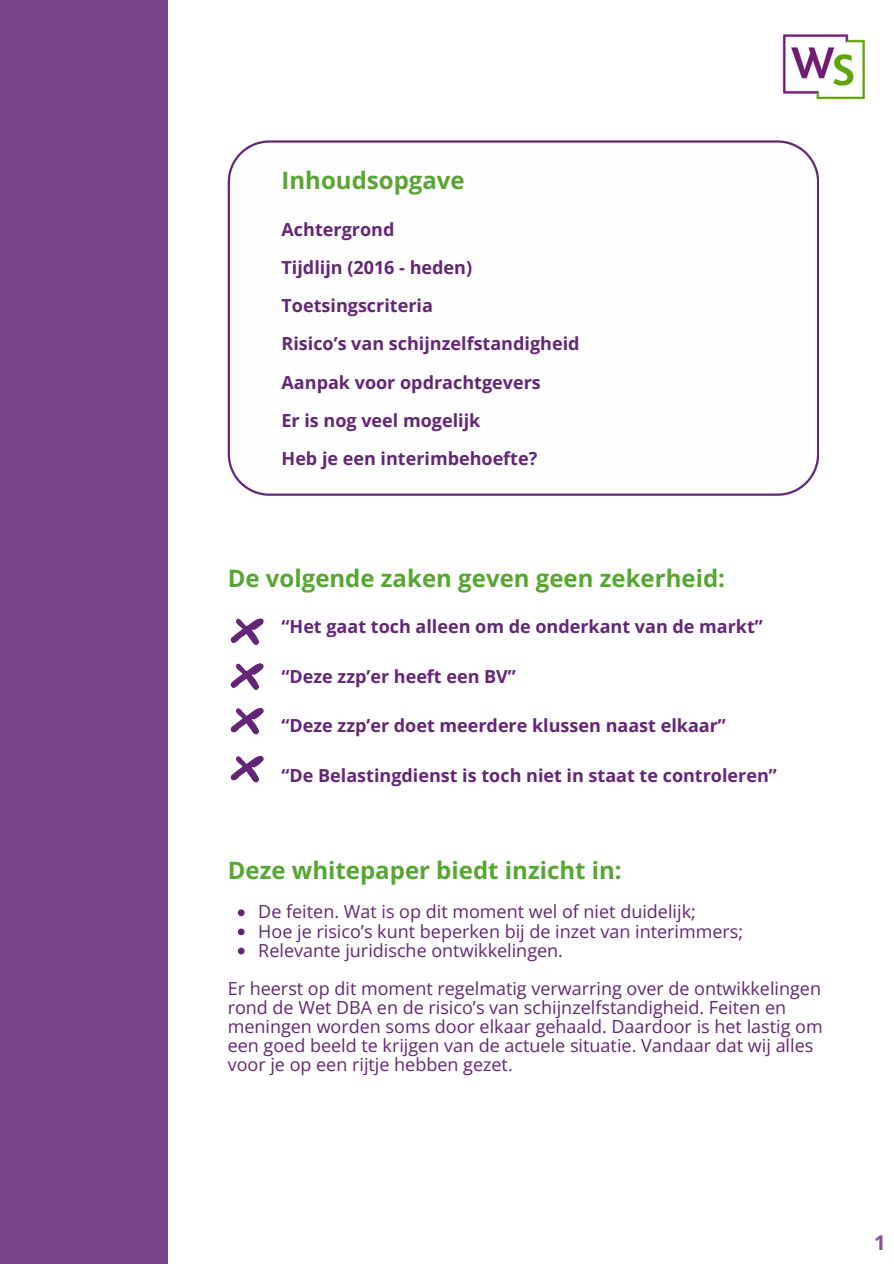
<style>
.page{position:relative;width:894px;height:1264px;background:#fff}
.page>*{position:absolute;margin:0;border:0;box-sizing:border-box;transform-origin:0 0}
.t1{font:700 24px "Open Sans";color:#57a632}
.t2{font:700 20.4px "Open Sans";color:#632575}
.t3{font:18px/19.2px "Open Sans";color:#632575}
.t4{font:700 18px "Open Sans";color:#632575}
</style>
<div class="page">
<div style="left:0;top:0;width:168px;height:1263px;background:#7a468a"></div>
<svg style="left:228px;top:140px;width:590px;height:356px"></svg>
<svg style="left:231px;top:618px;width:32px;height:26px"></svg>
<svg style="left:231px;top:663px;width:32px;height:26px"></svg>
<svg style="left:231px;top:708px;width:32px;height:26px"></svg>
<svg style="left:231px;top:756px;width:32px;height:26px"></svg>
<img style="left:782px;top:34px;width:83px;height:66px">
<svg style="left:238px;top:909px;width:6px;height:7px"></svg>
<svg style="left:238px;top:928px;width:6px;height:7px"></svg>
<svg style="left:238px;top:947px;width:6px;height:7px"></svg>
<p class="t1" style="left:281px;top:164px;width:185px">Inhoudsopgave</p>
<h1 class="t4" style="left:281px;top:216px;width:114px">Achtergrond</h1>
<p class="t4" style="left:281px;top:254px;width:192px">Tijdlijn (2016 - heden)</p>
<p class="t4" style="left:281px;top:293px;width:153px">Toetsingscriteria</p>
<p class="t4" style="left:281px;top:331px;width:299px">Risico’s van schijnzelfstandigheid</p>
<p class="t4" style="left:281px;top:369px;width:261px">Aanpak voor opdrachtgevers</p>
<p class="t4" style="left:281px;top:407px;width:200px">Er is nog veel mogelijk</p>
<p class="t4" style="left:281px;top:446px;width:257px">Heb je een interimbehoefte?</p>
<p class="t1" style="left:228px;top:561px;width:498px">De volgende zaken geven geen zekerheid:</p>
<h2 class="t4" style="left:281px;top:613px;width:482px">“Het gaat toch alleen om de onderkant van de markt”</h2>
<h1 class="t4" style="left:281px;top:663px;width:236px">“Deze zzp’er heeft een BV”</h1>
<p class="t4" style="left:281px;top:712px;width:446px">“Deze zzp’er doet meerdere klussen naast elkaar”</p>
<p class="t4" style="left:281px;top:762px;width:496px">“De Belastingdienst is toch niet in staat te controleren”</p>
<p class="t1" style="left:228px;top:853px;width:395px">Deze whitepaper biedt inzicht in:</p>
<h1 class="t3" style="left:258px;top:901px;width:439px">De feiten. Wat is op dit moment wel of niet duidelijk;</h1>
<h2 class="t3" style="left:258px;top:920px;width:486px">Hoe je risico’s kunt beperken bij de inzet van interimmers;</h2>
<h2 class="t3" style="left:258px;top:940px;width:306px">Relevante juridische ontwikkelingen.</h2>
<h2 class="t3" style="left:228px;top:978px;width:596px">Er heerst op dit moment regelmatig verwarring over de ontwikkelingen rond de Wet DBA en de risico’s van schijnzelfstandigheid. Feiten en meningen worden soms door elkaar gehaald. Daardoor is het lastig om een goed beeld te krijgen van de actuele situatie. Vandaar dat wij alles voor je op een rijtje hebben gezet.</h2>
<p class="t2" style="left:874px;top:1228px;width:13px">1</p>
</div>
